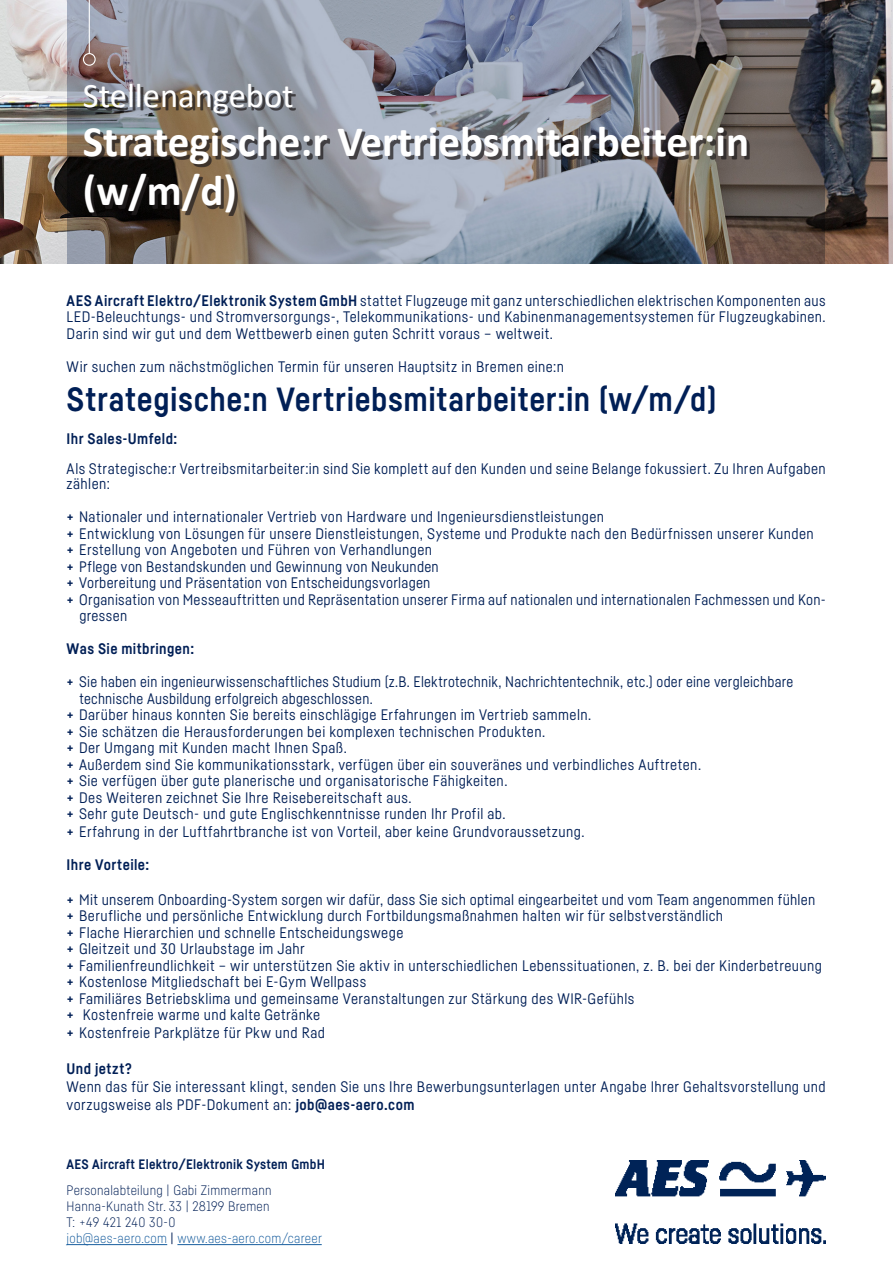
<style>
.page{position:relative;width:893px;height:1263px;background:#fff}
.page>*{position:absolute;margin:0;border:0;box-sizing:border-box;transform-origin:0 0}
.t1{font:700 43.5px/48.9px "Calibri";color:#fff}
.t2{font:34.5px "Calibri";color:#fff}
.t3{font:700 33px "Fabrikat";letter-spacing:.015em;color:#001f56}
.t4{font:15px/16.5px "Fabrikat";letter-spacing:.025em;color:#001f56}
.t5{font:700 15px "Fabrikat";letter-spacing:.025em;color:#001f56}
.t6{font:300 13.5px/16.2px "Fabrikat";letter-spacing:.02em;color:#001f56}
.t7{font:700 13.5px "Fabrikat";letter-spacing:.02em;color:#001f56}
.s1{font-weight:700}
.s2{color:#175d9e}
.s3{font-weight:400}
</style>
<div class="page">
<img style="left:0;top:0;width:893px;height:264px">
<img style="left:68px;top:0;width:757px;height:264px">
<hr style="left:67px;top:1244px;width:100px;height:1px;background:#175d9e">
<hr style="left:177px;top:1244px;width:145px;height:1px;background:#175d9e">
<img style="left:615px;top:1161px;width:211px;height:83px">
<div style="left:87px;top:87px;width:663px;height:129px;background:#231f20;opacity:.75"></div>
<div style="left:62px;top:0;width:55px;height:87px;background:#231f20;opacity:.75"></div>
<hr style="left:89px;top:0;width:1px;height:53px;background:#fff">
<div style="left:83px;top:53px;width:13px;height:13px;border:1px solid #fff;border-radius:50%"></div>
<h2 class="t2" style="left:83px;top:84px;width:212px">Stellenangebot</h2>
<h1 class="t1" style="left:83px;top:120px;width:668px">Strategische:r Vertriebsmitarbeiter:in (w/m/d)</h1>
<p class="t4" style="left:67px;top:293px;width:761px;text-align:justify"><span class="s1">AES Aircraft Elektro/Elektronik System GmbH</span> stattet Flugzeuge mit ganz unterschiedlichen elektrischen Komponenten aus LED-Beleuchtungs- und Stromversorgungs-, Telekommunikations- und Kabinenmanagementsystemen für Flugzeugkabinen.<br>Darin sind wir gut und dem Wettbewerb einen guten Schritt voraus – weltweit.</p>
<p class="t4" style="left:67px;top:359px;width:499px">Wir suchen zum nächstmöglichen Termin für unseren Hauptsitz in Bremen eine:n</p>
<h3 class="t3" style="left:67px;top:386px;width:651px">Strategische:n Vertriebsmitarbeiter:in (w/m/d)</h3>
<p class="t5" style="left:67px;top:433px;width:112px">Ihr Sales-Umfeld:</p>
<p class="t4" style="left:67px;top:462px;width:761px;line-height:15px">Als Strategische:r Vertreibsmitarbeiter:in sind Sie komplett auf den Kunden und seine Belange fokussiert. Zu Ihren Aufgaben zählen:</p>
<p class="t4" style="left:67px;top:509px;width:539px"><span class="s1">+</span> Nationaler und internationaler Vertrieb von Hardware und Ingenieursdienstleistungen</p>
<p class="t4" style="left:67px;top:526px;width:749px"><span class="s1">+</span> Entwicklung von Lösungen für unsere Dienstleistungen, Systeme und Produkte nach den Bedürfnissen unserer Kunden</p>
<p class="t4" style="left:67px;top:542px;width:367px"><span class="s1">+</span> Erstellung von Angeboten und Führen von Verhandlungen</p>
<p class="t4" style="left:67px;top:559px;width:374px"><span class="s1">+</span> Pflege von Bestandskunden und Gewinnung von Neukunden</p>
<p class="t4" style="left:67px;top:575px;width:365px"><span class="s1">+</span> Vorbereitung und Präsentation von Entscheidungsvorlagen</p>
<p class="t4" style="left:67px;top:592px;width:761px"><span class="s1">+</span> Organisation von Messeauftritten und Repräsentation unserer Firma auf nationalen und internationalen Fachmessen und Kon-</p>
<p class="t4" style="left:79px;top:608px;width:49px">gressen</p>
<p class="t5" style="left:67px;top:643px;width:129px">Was Sie mitbringen:</p>
<p class="t4" style="left:67px;top:674px;width:728px"><span class="s1">+</span> Sie haben ein ingenieurwissenschaftliches Studium (z.B. Elektrotechnik, Nachrichtentechnik, etc.) oder eine vergleichbare</p>
<p class="t4" style="left:79px;top:691px;width:295px">technische Ausbildung erfolgreich abgeschlossen.</p>
<p class="t4" style="left:67px;top:707px;width:526px"><span class="s1">+</span> Darüber hinaus konnten Sie bereits einschlägige Erfahrungen im Vertrieb sammeln.</p>
<p class="t4" style="left:67px;top:724px;width:480px"><span class="s1">+</span> Sie schätzen die Herausforderungen bei komplexen technischen Produkten.</p>
<p class="t4" style="left:67px;top:740px;width:282px"><span class="s1">+</span> Der Umgang mit Kunden macht Ihnen Spaß.</p>
<p class="t4" style="left:67px;top:757px;width:636px"><span class="s1">+</span> Außerdem sind Sie kommunikationsstark, verfügen über ein souveränes und verbindliches Auftreten.</p>
<p class="t4" style="left:67px;top:773px;width:442px"><span class="s1">+</span> Sie verfügen über gute planerische und organisatorische Fähigkeiten.</p>
<p class="t4" style="left:67px;top:790px;width:347px"><span class="s1">+</span> Des Weiteren zeichnet Sie Ihre Reisebereitschaft aus.</p>
<p class="t4" style="left:67px;top:806px;width:440px"><span class="s1">+</span> Sehr gute Deutsch- und gute Englischkenntnisse runden Ihr Profil ab.</p>
<p class="t4" style="left:67px;top:824px;width:519px"><span class="s1">+</span> Erfahrung in der Luftfahrtbranche ist von Vorteil, aber keine Grundvoraussetzung.</p>
<p class="t5" style="left:67px;top:859px;width:84px">Ihre Vorteile:</p>
<p class="t4" style="left:67px;top:892px;width:757px"><span class="s1">+</span> Mit unserem Onboarding-System sorgen wir dafür, dass Sie sich optimal eingearbeitet und vom Team angenommen fühlen <span class="s1">+</span> Berufliche und persönliche Entwicklung durch Fortbildungsmaßnahmen halten wir für selbstverständlich<br><span class="s1">+</span> Flache Hierarchien und schnelle Entscheidungswege<br><span class="s1">+</span> Gleitzeit und 30 Urlaubstage im Jahr<br><span class="s1">+</span> Familienfreundlichkeit – wir unterstützen Sie aktiv in unterschiedlichen Lebenssituationen, z. B. bei der Kinderbetreuung <span class="s1">+</span> Kostenlose Mitgliedschaft bei E-Gym Wellpass<br><span class="s1">+</span> Familiäres Betriebsklima und gemeinsame Veranstaltungen zur Stärkung des WIR-Gefühls<br><span class="s1">+</span> Kostenfreie warme und kalte Getränke</p>
<p class="t4" style="left:67px;top:1025px;width:260px"><span class="s1">+</span> Kostenfreie Parkplätze für Pkw und Rad</p>
<p class="t5" style="left:67px;top:1063px;width:67px">Und jetzt?</p>
<p class="t4" style="left:67px;top:1079px;width:761px;line-height:18px">Wenn das für Sie interessant klingt, senden Sie uns Ihre Bewerbungsunterlagen unter Angabe Ihrer Gehaltsvorstellung und vorzugsweise als PDF-Dokument an: <span class="s1">job@aes-aero.com</span></p>
<p class="t7" style="left:67px;top:1159px;width:260px">AES Aircraft Elektro/Elektronik System GmbH</p>
<p class="t6" style="left:67px;top:1182px;width:257px">Personalabteilung | Gabi Zimmermann Hanna-Kunath Str. 33 | 28199 Bremen<br>T: +49 421 240 30-0<br><span class="s2">job@aes-aero.com</span> <span class="s3">|</span> <span class="s2">www.aes-aero.com/career</span></p>
</div>
